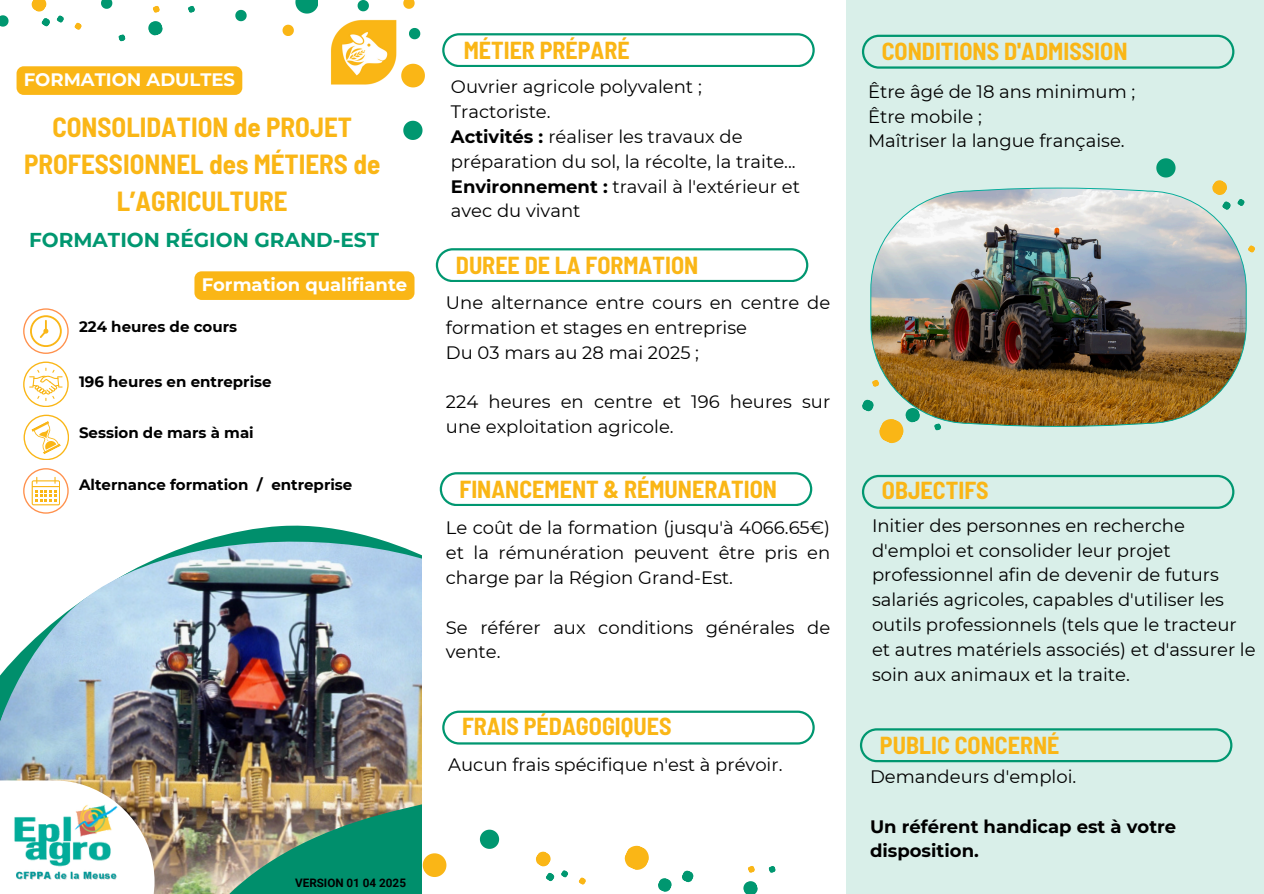
<style>
.page{position:relative;width:1264px;height:894px;background:#fff}
.page>*{position:absolute;margin:0;border:0;box-sizing:border-box;transform-origin:0 0}
.t1{font:700 semi-condensed 27px/37.2px "Barlow";color:#fab616;text-align:center}
.t2{font:700 semi-condensed 24px "Barlow";color:#fab616}
.t3{font:700 19.95px "Montserrat";color:#009770}
.t4{font:18px/24.8px "Montserrat";color:#000}
.t5{font:700 18px/24.8px "Montserrat";color:#000}
.t6{font:700 18px "Montserrat";color:#fff}
.t7{font:700 15px "Montserrat";color:#000}
.t8{font:700 11.7px "Roboto";color:#000}
.s1{font-weight:700}
</style>
<div class="page">
<svg style="left:23px;top:361px;width:46px;height:46px"></svg>
<svg style="left:24px;top:414px;width:45px;height:46px"></svg>
<svg style="left:23px;top:468px;width:46px;height:44px"></svg>
<svg style="left:23px;top:308px;width:46px;height:46px"></svg>
<img style="left:0;top:512px;width:422px;height:381px">
<div style="left:17px;top:66px;width:225px;height:29px;background:#fab616;border-radius:7px"></div>
<img style="left:331px;top:19px;width:66px;height:66px">
<svg style="left:282px;top:25px;width:12px;height:11px"></svg>
<svg style="left:235px;top:10px;width:11px;height:11px"></svg>
<svg style="left:295px;top:0;width:23px;height:13px"></svg>
<svg style="left:357px;top:0;width:12px;height:11px"></svg>
<svg style="left:403px;top:0;width:11px;height:9px"></svg>
<svg style="left:409px;top:28px;width:11px;height:11px"></svg>
<svg style="left:401px;top:64px;width:24px;height:23px"></svg>
<svg style="left:0;top:15px;width:8px;height:12px"></svg>
<svg style="left:403px;top:121px;width:19px;height:19px"></svg>
<svg style="left:101px;top:0;width:11px;height:9px"></svg>
<svg style="left:188px;top:6px;width:7px;height:7px"></svg>
<svg style="left:148px;top:6px;width:15px;height:30px"></svg>
<svg style="left:118px;top:34px;width:8px;height:8px"></svg>
<svg style="left:74px;top:22px;width:8px;height:8px"></svg>
<svg style="left:31px;top:0;width:33px;height:27px"></svg>
<div style="left:194px;top:271px;width:220px;height:29px;background:#fab616;border-radius:7px"></div>
<svg style="left:442px;top:33px;width:372px;height:34px"></svg>
<svg style="left:682px;top:870px;width:12px;height:13px"></svg>
<svg style="left:624px;top:845px;width:48px;height:47px"></svg>
<svg style="left:419px;top:853px;width:27px;height:23px"></svg>
<svg style="left:480px;top:829px;width:19px;height:19px"></svg>
<svg style="left:768px;top:866px;width:8px;height:7px"></svg>
<svg style="left:743px;top:866px;width:15px;height:27px"></svg>
<svg style="left:578px;top:877px;width:8px;height:8px"></svg>
<svg style="left:536px;top:851px;width:32px;height:31px"></svg>
<svg style="left:442px;top:710px;width:372px;height:34px"></svg>
<svg style="left:436px;top:248px;width:372px;height:34px"></svg>
<svg style="left:440px;top:472px;width:372px;height:34px"></svg>
<div style="left:846px;top:0;width:417px;height:893px;background:#d9efe9"></div>
<svg style="left:862px;top:35px;width:372px;height:33px"></svg>
<img style="left:870px;top:187px;width:376px;height:239px">
<svg style="left:1156px;top:158px;width:19px;height:19px"></svg>
<svg style="left:1248px;top:245px;width:7px;height:8px"></svg>
<svg style="left:1209px;top:180px;width:36px;height:31px"></svg>
<svg style="left:871px;top:379px;width:9px;height:8px"></svg>
<svg style="left:933px;top:422px;width:9px;height:9px"></svg>
<svg style="left:862px;top:398px;width:59px;height:46px"></svg>
<svg style="left:862px;top:474px;width:372px;height:34px"></svg>
<svg style="left:860px;top:728px;width:372px;height:33px"></svg>
<svg style="left:0;top:780px;width:154px;height:113px"></svg>
<img style="left:13px;top:804px;width:106px;height:77px">
<p class="t6" style="left:24px;top:68px;width:213px">FORMATION ADULTES</p>
<p class="t1" style="left:24px;top:108px;width:358px">CONSOLIDATION de PROJET<br>PROFESSIONNEL des MÉTIERS de<br>L’AGRICULTURE</p>
<p class="t3" style="left:29px;top:228px;width:351px">FORMATION RÉGION GRAND-EST</p>
<p class="t6" style="left:202px;top:273px;width:207px">Formation qualifiante</p>
<p class="t7" style="left:79px;top:317px;width:160px">224 heures de cours</p>
<p class="t7" style="left:79px;top:372px;width:194px">196 heures en entreprise</p>
<p class="t7" style="left:79px;top:423px;width:176px">Session de mars à mai</p>
<p class="t7" style="left:79px;top:475px;width:275px">Alternance formation / entreprise</p>
<p class="t2" style="left:463px;top:35px;width:167px">MÉTIER PRÉPARÉ</p>
<p class="t4" style="left:451px;top:75px;width:350px">Ouvrier agricole polyvalent ;<br>Tractoriste.<br><span class="s1">Activités :</span> réaliser les travaux de préparation du sol, la récolte, la traite...<br><span class="s1">Environnement :</span> travail à l'extérieur et avec du vivant</p>
<p class="t2" style="left:456px;top:249px;width:244px">DUREE DE LA FORMATION</p>
<p class="t4" style="left:446px;top:290px;width:386px">Une alternance entre cours en centre de formation et stages en entreprise<br>Du 03 mars au 28 mai 2025 ;</p>
<p class="t4" style="left:446px;top:389px;width:386px">224 heures en centre et 196 heures sur une exploitation agricole.</p>
<h2 class="t2" style="left:459px;top:473px;width:319px">FINANCEMENT &amp; RÉMUNERATION</h2>
<p class="t4" style="left:446px;top:515px;width:386px;text-align:justify">Le coût de la formation (jusqu'à 4066.65€) et la rémunération peuvent être pris en charge par la Région Grand-Est.</p>
<h4 class="t4" style="left:446px;top:614px;width:386px">Se référer aux conditions générales de vente.</h4>
<p class="t2" style="left:462px;top:711px;width:211px">FRAIS PÉDAGOGIQUES</p>
<p class="t4" style="left:448px;top:751px;width:336px">Aucun frais spécifique n'est à prévoir.</p>
<p class="t8" style="left:295px;top:875px;width:112px">VERSION 01 04 2025</p>
<h2 class="t2" style="left:881px;top:36px;width:247px">CONDITIONS D'ADMISSION</h2>
<h2 class="t4" style="left:868px;top:79px;width:269px">Être âgé de 18 ans minimum ;<br>Être mobile ;<br>Maîtriser la langue française.</h2>
<h6 class="t2" style="left:882px;top:474px;width:108px">OBJECTIFS</h6>
<h6 class="t4" style="left:872px;top:513px;width:385px">Initier des personnes en recherche d'emploi et consolider leur projet professionnel afin de devenir de futurs salariés agricoles, capables d'utiliser les outils professionnels (tels que le tracteur et autres matériels associés) et d'assurer le soin aux animaux et la traite.</h6>
<h6 class="t2" style="left:880px;top:729px;width:181px">PUBLIC CONCERNÉ</h6>
<p class="t4" style="left:870px;top:764px;width:208px">Demandeurs d'emploi.</p>
<p class="t5" style="left:870px;top:813px;width:308px">Un référent handicap est à votre disposition.</p>
</div>
